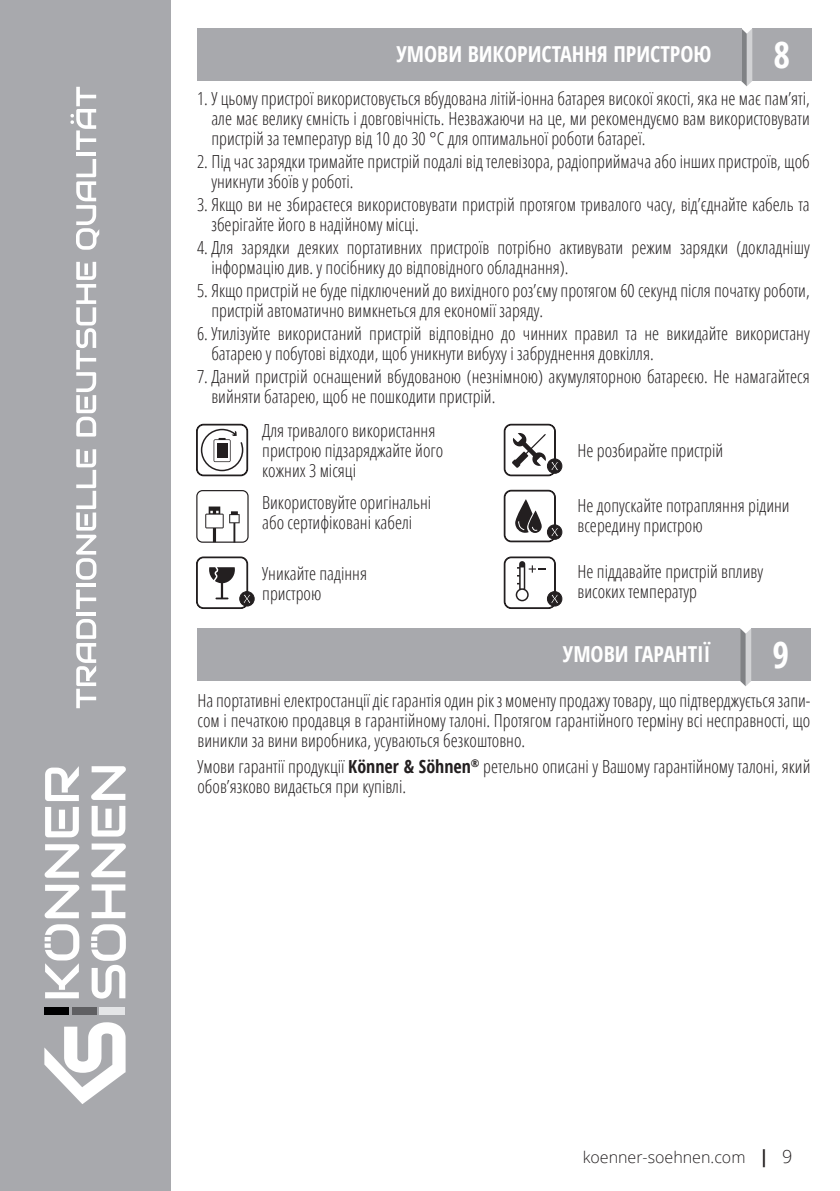
<style>
.page{position:relative;width:840px;height:1191px;background:#fff}
.page>*{position:absolute;margin:0;border:0;box-sizing:border-box;transform-origin:0 0}
.t1{font:700 condensed 36px "Open Sans";color:#fff}
.t2{font:700 condensed 22px "Open Sans";color:#fff}
.t3{font:300 condensed 18px/20px "Open Sans";color:#231f20}
.t4{font:300 16px "Open Sans";color:#231f20}
.s1{font-weight:700}
.s2{font-weight:700;font-stretch:condensed;font-size:18px}
.s3{font-size:18px}
</style>
<div class="page">
<div style="left:0;top:0;width:170px;height:1191px;background:#a8a9ad"></div>
<svg style="left:76px;top:619px;width:20px;height:89px"></svg>
<hr style="left:76px;top:612px;width:20px;height:3px;background:#fff">
<svg style="left:76px;top:589px;width:20px;height:20px"></svg>
<hr style="left:76px;top:583px;width:20px;height:4px;background:#fff">
<svg style="left:76px;top:449px;width:20px;height:130px"></svg>
<svg style="left:76px;top:262px;width:20px;height:174px"></svg>
<svg style="left:76px;top:159px;width:23px;height:91px"></svg>
<hr style="left:76px;top:153px;width:20px;height:3px;background:#fff">
<svg style="left:70px;top:87px;width:26px;height:63px"></svg>
<svg style="left:44px;top:1022px;width:81px;height:82px"></svg>
<svg style="left:45px;top:884px;width:34px;height:34px"></svg>
<svg style="left:45px;top:844px;width:34px;height:33px"></svg>
<svg style="left:45px;top:807px;width:34px;height:30px"></svg>
<svg style="left:45px;top:766px;width:34px;height:35px"></svg>
<svg style="left:92px;top:884px;width:33px;height:34px"></svg>
<svg style="left:91px;top:843px;width:35px;height:34px"></svg>
<svg style="left:92px;top:806px;width:33px;height:30px"></svg>
<svg style="left:91px;top:766px;width:35px;height:34px"></svg>
<svg style="left:45px;top:924px;width:34px;height:74px"></svg>
<svg style="left:91px;top:924px;width:35px;height:74px"></svg>
<div style="left:44px;top:1007px;width:25px;height:8px;background:#000001"></div>
<div style="left:72px;top:1007px;width:24px;height:8px;background:#5f5f62"></div>
<div style="left:99px;top:1007px;width:26px;height:8px;background:#e4e5e7"></div>
<svg style="left:196px;top:424px;width:52px;height:52px"></svg>
<div style="left:217px;top:443px;width:10px;height:15px;background:#231f20"></div>
<svg style="left:503px;top:556px;width:59px;height:53px"></svg>
<svg style="left:503px;top:490px;width:59px;height:52px"></svg>
<svg style="left:196px;top:556px;width:58px;height:53px"></svg>
<svg style="left:503px;top:424px;width:59px;height:52px"></svg>
<div style="left:196px;top:490px;width:52px;height:53px;border:1px solid #231f20;border-radius:6px"></div>
<svg style="left:205px;top:506px;width:18px;height:36px"></svg>
<svg style="left:229px;top:511px;width:10px;height:31px"></svg>
<div style="left:750px;top:628px;width:60px;height:53px;background:#a8a9ad"></div>
<svg style="left:739px;top:628px;width:11px;height:58px"></svg>
<div style="left:197px;top:628px;width:542px;height:53px;background:#a8a9ad"></div>
<div style="left:751px;top:28px;width:60px;height:53px;background:#a8a9ad"></div>
<svg style="left:740px;top:28px;width:11px;height:58px"></svg>
<div style="left:197px;top:28px;width:543px;height:53px;background:#a8a9ad"></div>
<p class="t2" style="left:396px;top:39px;width:316px">УМОВИ ВИКОРИСТАННЯ ПРИСТРОЮ</p>
<h1 class="t1" style="left:773px;top:30px;width:18px">8</h1>
<p class="t3" style="left:211px;top:88px;width:599px;text-align:justify;text-indent:-14px">1. У цьому пристрої використовується вбудована літій-іонна батарея високої якості, яка не має пам’яті, але має велику ємність і довговічність. Незважаючи на це, ми рекомендуємо вам використовувати пристрій за температур від 10 до 30 °C для оптимальної роботи батареї.</p>
<p class="t3" style="left:211px;top:151px;width:599px;text-indent:-14px">2. Під час зарядки тримайте пристрій подалі від телевізора, радіоприймача або інших пристроїв, щоб уникнути збоїв у роботі.</p>
<p class="t3" style="left:211px;top:194px;width:599px;text-indent:-14px">3. Якщо ви не збираєтеся використовувати пристрій протягом тривалого часу, від’єднайте кабель та зберігайте його в надійному місці.</p>
<p class="t3" style="left:211px;top:237px;width:599px;text-indent:-14px">4. Для зарядки деяких портативних пристроїв потрібно активувати режим зарядки (докладнішу інформацію див. у посібнику до відповідного обладнання).</p>
<p class="t3" style="left:211px;top:280px;width:599px;text-indent:-14px">5. Якщо пристрій не буде підключений до вихідного роз’єму протягом 60 секунд після початку роботи, пристрій автоматично вимкнеться для економії заряду.</p>
<p class="t3" style="left:211px;top:322px;width:599px;text-indent:-14px">6. Утилізуйте використаний пристрій відповідно до чинних правил та не викидайте використану батарею у побутові відходи, щоб уникнути вибуху і забруднення довкілля.</p>
<p class="t3" style="left:211px;top:365px;width:599px;text-indent:-14px">7. Даний пристрій оснащений вбудованою (незнімною) акумуляторною батареєю. Не намагайтеся вийняти батарею, щоб не пошкодити пристрій.</p>
<p class="t3" style="left:262px;top:420px;width:182px">Для тривалого використання пристрою підзаряджайте його кожних 3 місяці</p>
<p class="t3" style="left:577px;top:440px;width:147px">Не розбирайте пристрій</p>
<p class="t3" style="left:262px;top:491px;width:170px">Використовуйте оригінальні або сертифіковані кабелі</p>
<p class="t3" style="left:577px;top:494px;width:214px">Не допускайте потрапляння рідини всередину пристрою</p>
<p class="t3" style="left:262px;top:562px;width:106px">Уникайте падіння пристрою</p>
<p class="t3" style="left:577px;top:561px;width:187px">Не піддавайте пристрій впливу високих температур</p>
<p class="t2" style="left:562px;top:639px;width:149px">УМОВИ ГАРАНТІЇ</p>
<h1 class="t1" style="left:772px;top:630px;width:18px">9</h1>
<p class="t3" style="left:197px;top:690px;width:614px;text-align:justify">На портативні електростанції діє гарантія один рік з моменту продажу товару, що підтверджується запи&shy;сом і печаткою продавця в гарантійному талоні. Протягом гарантійного терміну всі несправності, що виникли за вини виробника, усуваються безкоштовно.</p>
<p class="t3" style="left:197px;top:756px;width:614px">Умови гарантії продукції <span class="s1">Könner &amp; Söhnen</span><sup>®</sup> ретельно описані у Вашому гарантійному талоні, який обов’язково видається при купівлі.</p>
<p class="t4" style="left:582px;top:1146px;width:211px">koenner-soehnen.com <span class="s2">|</span> <span class="s3">9</span></p>
</div>
